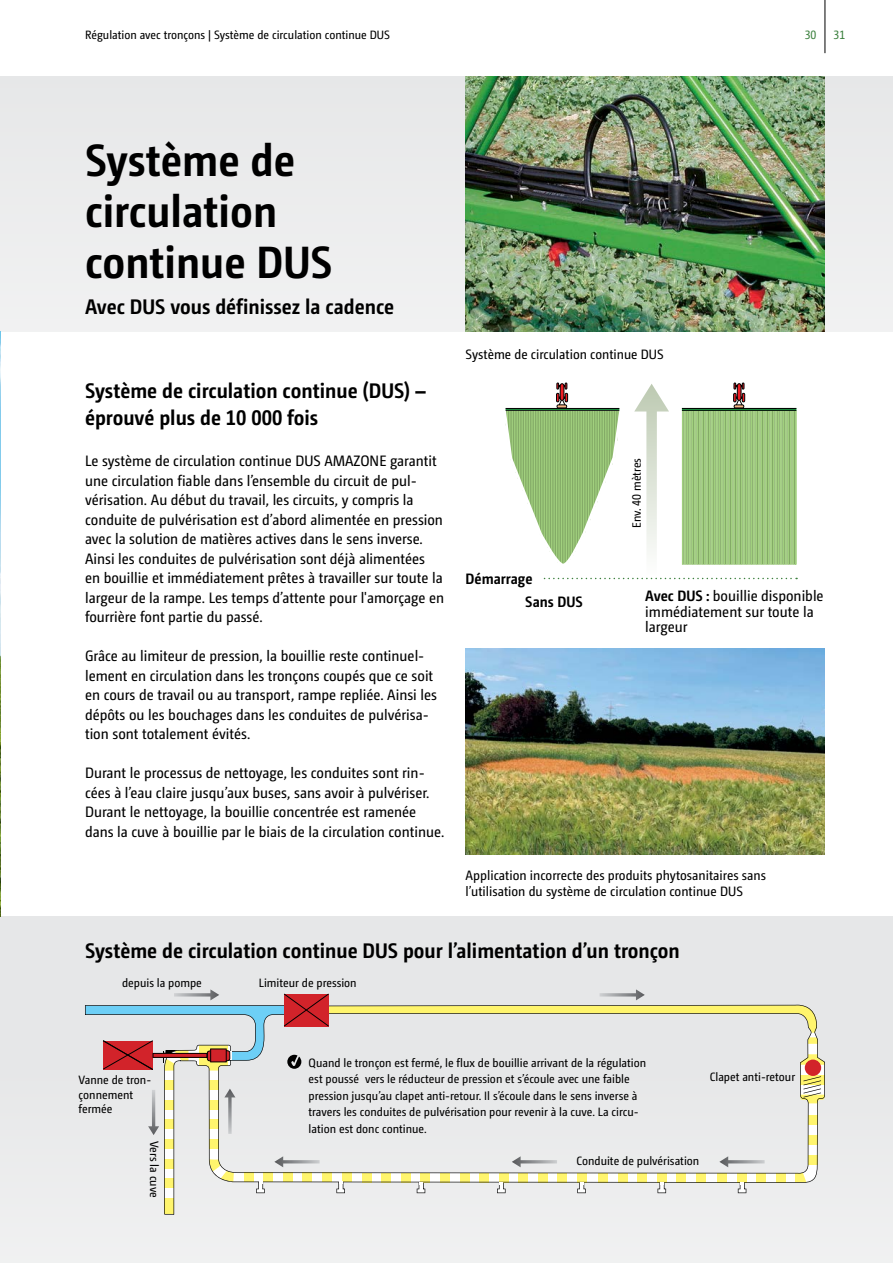
<style>
.page{position:relative;width:893px;height:1263px;background:#fff}
.page>*{position:absolute;margin:0;border:0;box-sizing:border-box;transform-origin:0 0}
.t1{font:700 45px/51px "Camingo Dos Pro S Cd";color:#000}
.t2{font:700 21px/27px "Camingo Dos Pro S Cd";color:#000}
.t3{font:15px/19.5px "Camingo Dos Pro S Cd";color:#000}
.t4{font:700 15px "Camingo Dos Pro S Cd";color:#000}
.t5{font:13.5px/16.5px "Camingo Dos Pro S Cd";color:#000}
.t6{font:12px/16.5px "Camingo Dos Pro S Cd";color:#000}
.t7{font:12px "Camingo Dos Pro S Cd";color:#3d813f}
.s1{font-weight:700}
</style>
<div class="page">
<div style="left:0;top:77px;width:893px;height:255px;background:#ececed"></div>
<div style="left:0;top:1071px;width:893px;height:192px;background:#eeefef"></div>
<div style="left:0;top:916px;width:893px;height:155px;background:#e6e7e8"></div>
<img style="left:0;top:332px;width:1px;height:584px">
<img style="left:466px;top:77px;width:359px;height:255px">
<svg style="left:164px;top:1135px;width:654px;height:79px"></svg>
<svg style="left:256px;top:1181px;width:9px;height:12px"></svg>
<svg style="left:336px;top:1181px;width:9px;height:12px"></svg>
<svg style="left:417px;top:1181px;width:8px;height:12px"></svg>
<svg style="left:497px;top:1181px;width:9px;height:12px"></svg>
<svg style="left:577px;top:1181px;width:9px;height:12px"></svg>
<svg style="left:658px;top:1181px;width:8px;height:12px"></svg>
<svg style="left:738px;top:1181px;width:8px;height:12px"></svg>
<svg style="left:719px;top:1156px;width:46px;height:11px"></svg>
<svg style="left:512px;top:1156px;width:45px;height:11px"></svg>
<svg style="left:274px;top:1156px;width:46px;height:11px"></svg>
<img style="left:466px;top:648px;width:359px;height:207px">
<svg style="left:505px;top:383px;width:292px;height:196px"></svg>
<hr style="left:825px;top:0;width:1px;height:53px;background:#000">
<svg style="left:85px;top:989px;width:740px;height:146px"></svg>
<div style="left:466px;top:572px;width:75px;height:17px;background:#fff"></div>
<p class="t6" style="left:85px;top:26px;width:306px">Régulation avec tronçons | Système de circulation continue DUS</p>
<p class="t7" style="left:805px;top:28px;width:13px">30</p>
<p class="t7" style="left:833px;top:28px;width:13px">31</p>
<h1 class="t1" style="left:85px;top:134px;width:249px">Système de circulation continue DUS</h1>
<h2 class="t2" style="left:85px;top:293px;width:311px">Avec DUS vous définissez la cadence</h2>
<h2 class="t2" style="left:85px;top:377px;width:342px">Système de circulation continue (DUS) – éprouvé plus de 10 000 fois</h2>
<p class="t3" style="left:85px;top:451px;width:361px">Le système de circulation continue DUS AMAZONE garantit une circulation fiable dans l’ensemble du circuit de pul&shy;vérisation. Au début du travail, les circuits, y compris la conduite de pulvérisation est d’abord alimentée en pression avec la solution de matières actives dans le sens inverse.<br>Ainsi les conduites de pulvérisation sont déjà alimentées<br>en bouillie et immédiatement prêtes à travailler sur toute la largeur de la rampe. Les temps d’attente pour l'amorçage en fourrière font partie du passé.</p>
<p class="t3" style="left:85px;top:646px;width:353px">Grâce au limiteur de pression, la bouillie reste continuel&shy;lement en circulation dans les tronçons coupés que ce soit en cours de travail ou au transport, rampe repliée. Ainsi les dépôts ou les bouchages dans les conduites de pulvérisa&shy;tion sont totalement évités.</p>
<p class="t3" style="left:85px;top:763px;width:361px">Durant le processus de nettoyage, les conduites sont rin&shy;cées à l’eau claire jusqu’aux buses, sans avoir à pulvériser.<br>Durant le nettoyage, la bouillie concentrée est ramenée dans la cuve à bouillie par le biais de la circulation continue.</p>
<p class="t5" style="left:466px;top:346px;width:200px">Système de circulation continue DUS</p>
<p class="t4" style="left:466px;top:569px;width:68px">Démarrage</p>
<p class="t4" style="left:525px;top:593px;width:59px">Sans DUS</p>
<p class="t6" style="left:628px;top:528px;width:71px;rotate:-90deg">Env. 40 mètres</p>
<p class="t3" style="left:645px;top:588px;width:180px;line-height:15.8px"><span class="s1">Avec DUS :</span> bouillie disponible immédiatement sur toute la largeur</p>
<p class="t5" style="left:466px;top:867px;width:302px">Application incorrecte des produits phytosanitaires sans l’utilisation du système de circulation continue DUS</p>
<h2 class="t2" style="left:85px;top:936px;width:596px">Système de circulation continue DUS pour l’alimentation d’un tronçon</h2>
<p class="t6" style="left:122px;top:974px;width:81px">depuis la pompe</p>
<p class="t6" style="left:79px;top:1073px;width:74px;line-height:14.4px">Vanne de tron&shy;çonnement fermée</p>
<p class="t6" style="left:163px;top:1141px;width:58px;rotate:90deg">Vers la cuve</p>
<p class="t6" style="left:259px;top:974px;width:99px">Limiteur de pression</p>
<p class="t6" style="left:309px;top:1054px;width:339px">Quand le tronçon est fermé, le flux de bouillie arrivant de la régulation est poussé vers le réducteur de pression et s’écoule avec une faible pression jusqu’au clapet anti-retour. Il s’écoule dans le sens inverse à travers les conduites de pulvérisation pour revenir à la cuve. La circu&shy;lation est donc continue.</p>
<p class="t6" style="left:576px;top:1152px;width:124px">Conduite de pulvérisation</p>
<p class="t6" style="left:710px;top:1068px;width:87px">Clapet anti-retour</p>
</div>
